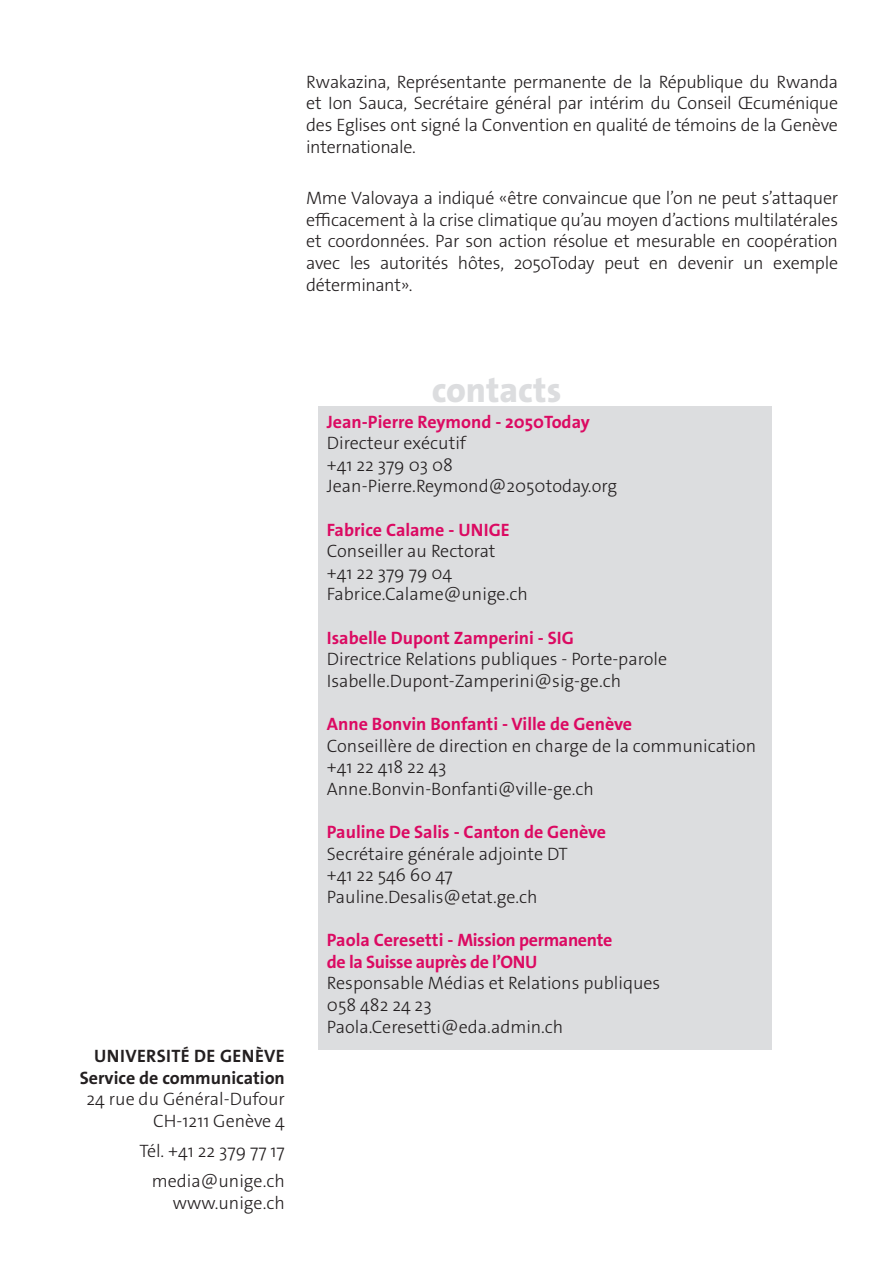
<style>
.page{position:relative;width:893px;height:1263px;background:#fff}
.page>*{position:absolute;margin:0;border:0;box-sizing:border-box;transform-origin:0 0}
._4__texte_courant{font:800 35.7px "The Sans Os F";color:#dcdddf}
._4__texte_courant-2{font:300 18px/21.6px "The Sans Os F";color:#231f20}
._4__texte_courant-3{font:700 18px/21.6px "The Sans Os F";color:#231f20;text-align:right}
.s1{font-weight:300}
.s2{font-weight:700;color:#db0a62}
</style>
<div class="page">
<div style="left:318px;top:406px;width:454px;height:643px;background:#dcdddf"></div>
<p class="_4__texte_courant-2" style="left:306px;top:71px;width:533px;text-align:justify">Rwakazina, Représentante permanente de la République du Rwanda et Ion Sauca, Secrétaire général par intérim du Conseil Œcuménique des Eglises ont signé la Convention en qualité de témoins de la Genève internationale.</p>
<p class="_4__texte_courant-2" style="left:306px;top:187px;width:533px;text-align:justify">Mme Valovaya a indiqué «être convaincue que l’on ne peut s’attaquer efficacement à la crise climatique qu’au moyen d’actions multilatérales et coordonnées. Par son action résolue et mesurable en coopération avec les autorités hôtes, 2050Today peut en devenir un exemple déterminant».</p>
<p class="_4__texte_courant-3" style="left:80px;top:1045px;width:207px">UNIVERSITÉ DE GENÈVE<br>Service de communication<br><span class="s1">24 rue du Général-Dufour<br>CH-1211 Genève 4</span></p>
<p class="_4__texte_courant-2" style="left:139px;top:1136px;width:147px;line-height:30.2px;text-align:right">Tél. +41 22 379 77 17 media@unige.ch</p>
<p class="_4__texte_courant-2" style="left:173px;top:1192px;width:114px">www.unige.ch</p>
<p class="_4__texte_courant" style="left:432px;top:367px;width:131px">contacts</p>
<p class="_4__texte_courant-2" style="left:327px;top:411px;width:292px"><span class="s2">Jean-Pierre Reymond - 2050Today<br></span>Directeur exécutif<br>+41 22 379 03 08<br>Jean-Pierre.Reymond@2050today.org</p>
<p class="_4__texte_courant-2" style="left:327px;top:519px;width:203px"><span class="s2">Fabrice Calame - UNIGE<br></span>Conseiller au Rectorat<br>+41 22 379 79 04<br>Fabrice.Calame@unige.ch</p>
<p class="_4__texte_courant-2" style="left:327px;top:627px;width:342px"><span class="s2">Isabelle Dupont Zamperini - SIG<br></span>Directrice Relations publiques - Porte-parole<br>Isabelle.Dupont-Zamperini@sig-ge.ch</p>
<p class="_4__texte_courant-2" style="left:327px;top:713px;width:431px"><span class="s2">Anne Bonvin Bonfanti - Ville de Genève<br></span>Conseillère de direction en charge de la communication +41 22 418 22 43<br>Anne.Bonvin-Bonfanti@ville-ge.ch</p>
<p class="_4__texte_courant-2" style="left:327px;top:821px;width:281px"><span class="s2">Pauline De Salis - Canton de Genève<br></span>Secrétaire générale adjointe DT<br>+41 22 546 60 47<br>Pauline.Desalis@etat.ge.ch</p>
<p class="_4__texte_courant-2" style="left:327px;top:929px;width:335px"><span class="s2">Paola Ceresetti - Mission permanente<br>de la Suisse auprès de l’ONU<br></span>Responsable Médias et Relations publiques<br>058 482 24 23<br>Paola.Ceresetti@eda.admin.ch</p>
</div>
